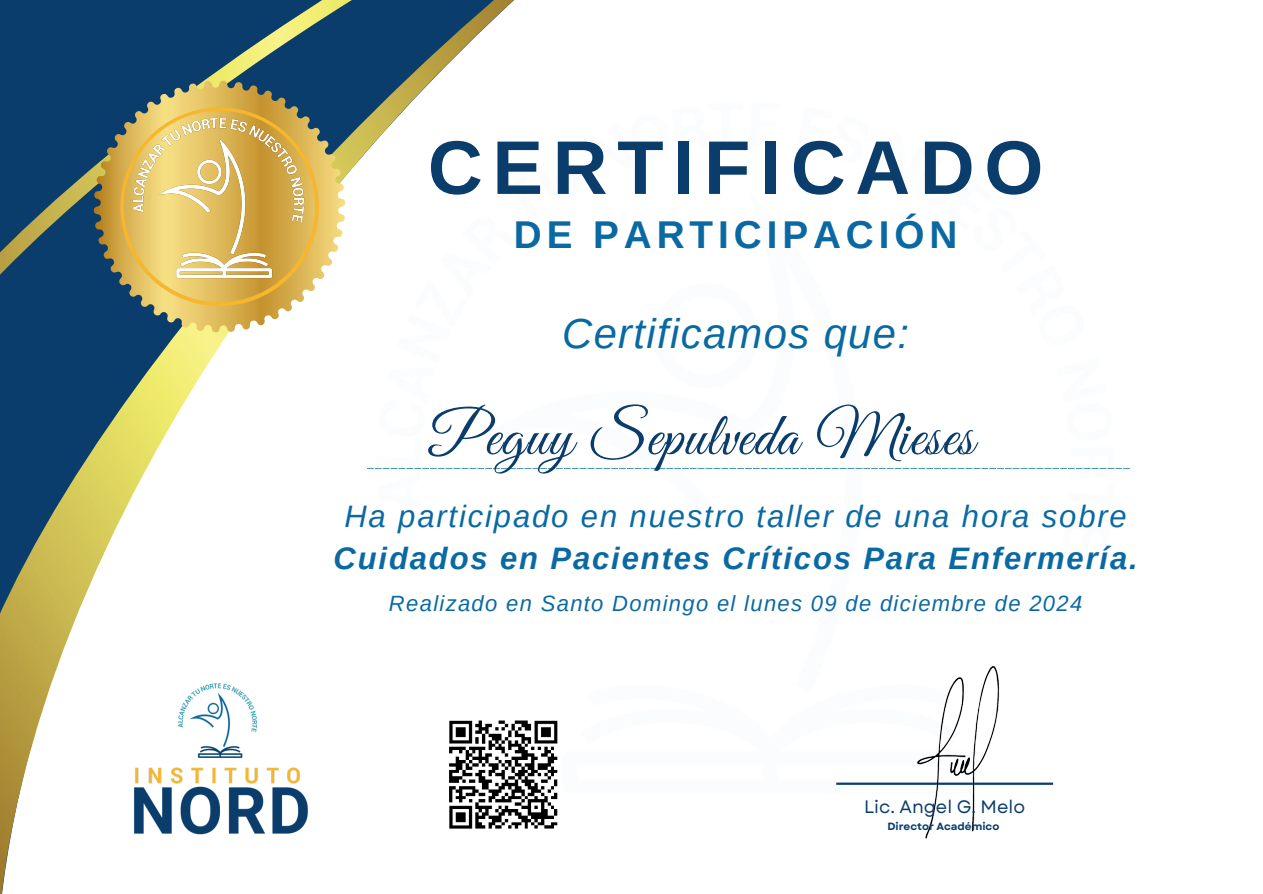
<style>
.page{position:relative;width:1263px;height:894px;background:#fff}
.page>*{position:absolute;margin:0;border:0;box-sizing:border-box;transform-origin:0 0}
.t1{font:700 75.9px "Arimo";letter-spacing:.125em;color:#0a3d6c}
.t2{font:61.2px "Great Vibes";letter-spacing:.015em;color:#0a3d6c}
.t3{font:italic 41.85px "Arimo";letter-spacing:.03em;color:#0a69a3}
.t4{font:700 38.7px "Arimo";letter-spacing:.125em;color:#0a69a3}
.t5{font:italic 31.05px "Arimo";letter-spacing:.06em;color:#0a69a3}
.t6{font:italic 700 31.05px "Arimo";letter-spacing:.06em;color:#0a69a3}
.t7{font:italic 22.05px "Arimo";letter-spacing:.06em;color:#0a69a3}
.t8{font:18px "Garet";color:#0a3d6c}
.t9{font:700 10.5px "Garet";color:#0a3d6c}
</style>
<div class="page">
<svg style="left:804px;top:468px;width:326px;height:1px"></svg>
<img style="left:0;top:0;width:804px;height:893px">
<img style="left:92px;top:79px;width:255px;height:254px">
<svg style="left:120px;top:107px;width:199px;height:199px"></svg>
<hr style="left:836px;top:782px;width:217px;height:2px;background:#0a3d6c">
<img style="left:876px;top:665px;width:169px;height:174px">
<img style="left:126px;top:104px;width:185px;height:185px">
<img style="left:446px;top:714px;width:115px;height:117px">
<h1 class="t1" style="left:428px;top:115px;width:617px">CERTIFICADO</h1>
<h3 class="t4" style="left:514px;top:208px;width:445px">DE PARTICIPACIÓN</h3>
<h3 class="t3" style="left:562px;top:306px;width:348px">Certificamos que:</h3>
<h2 class="t2" style="left:430px;top:402px;width:546px">Peguy Sepulveda Mieses</h2>
<h3 class="t5" style="left:344px;top:495px;width:784px">Ha participado en nuestro taller de una hora sobre</h3>
<h3 class="t6" style="left:333px;top:537px;width:806px">Cuidados en Pacientes Críticos Para Enfermería.</h3>
<p class="t7" style="left:389px;top:589px;width:695px">Realizado en Santo Domingo el lunes 09 de diciembre de 2024</p>
<p class="t8" style="left:864px;top:795px;width:162px">Lic. Angel G. Melo</p>
<p class="t9" style="left:887px;top:819px;width:113px">Director Académico</p>
</div>
